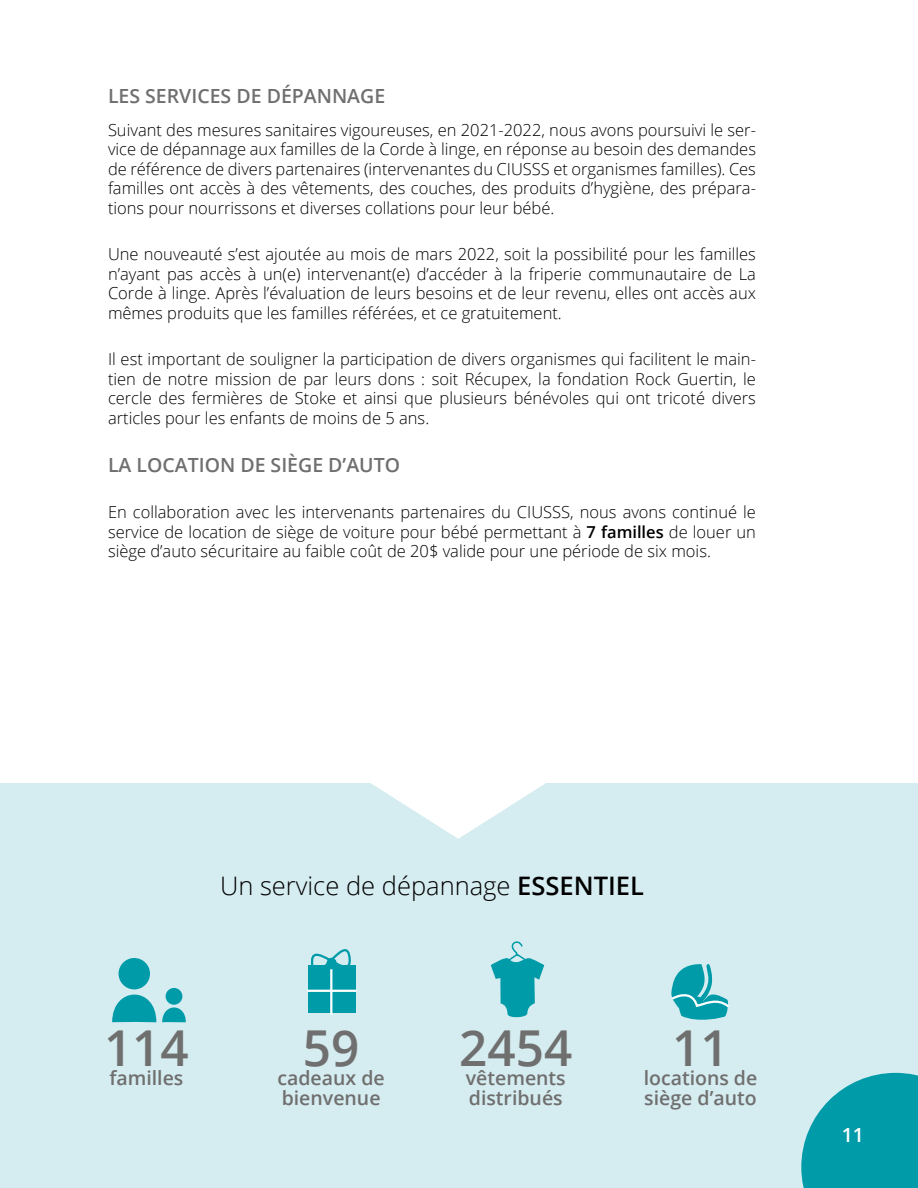
<style>
.page{position:relative;width:918px;height:1188px;background:#fff}
.page>*{position:absolute;margin:0;border:0;box-sizing:border-box;transform-origin:0 0}
.t1{font:600 49.5px "Open Sans";color:#706f6f}
.t2{font:300 25.5px "Open Sans";color:#000}
.t3{font:600 19.5px/19.5px "Open Sans";color:#706f6f}
.t4{font:600 19.5px "Open Sans";color:#fff}
.t5{font:300 16.5px/19.5px "Open Sans";color:#000;text-align:justify}
.s1{font-weight:600}
</style>
<div class="page">
<div style="left:0;top:783px;width:918px;height:405px;background:#d5ecf0"></div>
<svg style="left:801px;top:1073px;width:117px;height:115px;background:#21a7b4"></svg>
<svg style="left:371px;top:783px;width:175px;height:56px"></svg>
<div style="left:119px;top:958px;width:31px;height:31px;background:#009ba9;border-radius:50%"></div>
<div style="left:166px;top:988px;width:16px;height:17px;background:#009ba9;border-radius:50%"></div>
<svg style="left:112px;top:985px;width:44px;height:37px"></svg>
<svg style="left:162px;top:1002px;width:24px;height:20px"></svg>
<div style="left:308px;top:965px;width:48px;height:48px;background:#009ba9"></div>
<hr style="left:330px;top:959px;width:2px;height:56px;background:#fff">
<hr style="left:307px;top:990px;width:49px;height:2px;background:#fff">
<svg style="left:308px;top:949px;width:46px;height:41px"></svg>
<div style="left:327px;top:958px;width:10px;height:11px;background:#009ba9;border-radius:50%"></div>
<svg style="left:671px;top:964px;width:58px;height:56px"></svg>
<svg style="left:491px;top:941px;width:53px;height:77px"></svg>
<p class="t3" style="left:108px;top:85px;width:279px">LES SERVICES DE DÉPANNAGE</p>
<p class="t5" style="left:108px;top:119px;width:650px">Suivant des mesures sanitaires vigoureuses, en 2021-2022, nous avons poursuivi le ser&shy;vice de dépannage aux familles de la Corde à linge, en réponse au besoin des demandes de référence de divers partenaires (intervenantes du CIUSSS et organismes familles). Ces familles ont accès à des vêtements, des couches, des produits d’hygiène, des prépara&shy;tions pour nourrissons et diverses collations pour leur bébé.</p>
<p class="t5" style="left:108px;top:244px;width:650px">Une nouveauté s’est ajoutée au mois de mars 2022, soit la possibilité pour les familles n’ayant pas accès à un(e) intervenant(e) d’accéder à la friperie communautaire de La Corde à linge. Après l’évaluation de leurs besoins et de leur revenu, elles ont accès aux mêmes produits que les familles référées, et ce gratuitement.</p>
<p class="t5" style="left:108px;top:349px;width:650px">Il est important de souligner la participation de divers organismes qui facilitent le main&shy;tien de notre mission de par leurs dons : soit Récupex, la fondation Rock Guertin, le cercle des fermières de Stoke et ainsi que plusieurs bénévoles qui ont tricoté divers articles pour les enfants de moins de 5 ans.</p>
<p class="t3" style="left:108px;top:454px;width:294px">LA LOCATION DE SIÈGE D’AUTO</p>
<p class="t5" style="left:108px;top:502px;width:650px">En collaboration avec les intervenants partenaires du CIUSSS, nous avons continué le service de location de siège de voiture pour bébé permettant à <span class="s1">7 familles</span> de louer un siège d’auto sécuritaire au faible coût de 20$ valide pour une période de six mois.</p>
<h2 class="t2" style="left:220px;top:868px;width:425px">Un service de dépannage <span class="s1">ESSENTIEL</span></h2>
<h1 class="t1" style="left:104px;top:1014px;width:86px">114</h1>
<p class="t3" style="left:109px;top:1068px;width:76px">familles</p>
<h1 class="t1" style="left:303px;top:1014px;width:58px">59</h1>
<p class="t3" style="left:278px;top:1068px;width:109px">cadeaux de bienvenue</p>
<h1 class="t1" style="left:459px;top:1014px;width:115px">2454</h1>
<p class="t3" style="left:466px;top:1068px;width:101px">vêtements distribués</p>
<h1 class="t1" style="left:672px;top:1014px;width:58px">11</h1>
<p class="t3" style="left:644px;top:1068px;width:115px">locations de siège d’auto</p>
<p class="t4" style="left:842px;top:1122px;width:24px">11</p>
</div>
